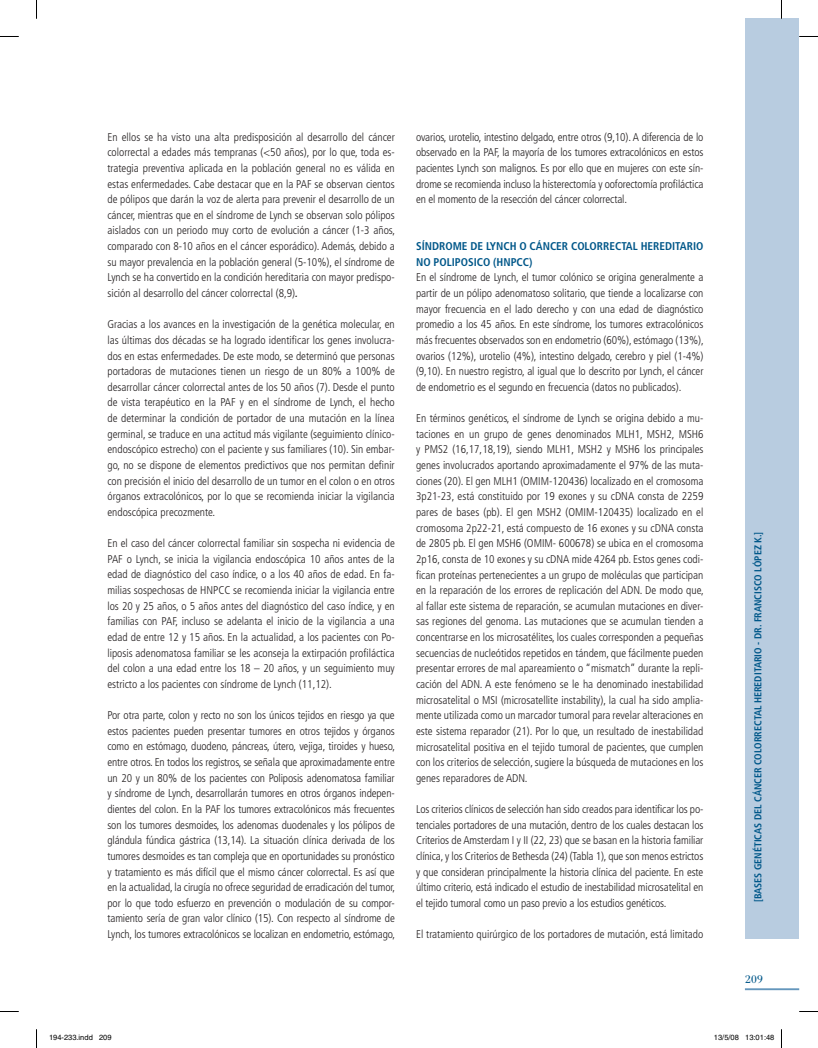
<style>
.page{position:relative;width:818px;height:1048px;background:#fff}
.page>*{position:absolute;margin:0;border:0;box-sizing:border-box;transform-origin:0 0}
.t1{font:16.25px "Filosofia Grand Caps";color:#005789;scale:1.1 1}
.t2{font:300 condensed 11.25px/15.6px "Frutiger";letter-spacing:-.005em;color:#231f20;text-align:justify}
.t3{font:700 condensed 10px "Frutiger";color:#005789}
.t4{font:7.5px "Helvetica";color:#000}
.s1{font-weight:400;font-style:italic;font-stretch:normal}
.s2{font-weight:700;color:#005789}
</style>
<div class="page">
<hr style="left:744px;top:988px;width:54px;height:2px;background:#6496bc">
<div style="left:745px;top:19px;width:53px;height:920px;background:#b8cce0"></div>
<svg style="left:0;top:36px;width:19px;height:1px"></svg>
<svg style="left:798px;top:36px;width:19px;height:1px"></svg>
<svg style="left:0;top:1011px;width:19px;height:1px"></svg>
<svg style="left:799px;top:1011px;width:18px;height:1px"></svg>
<svg style="left:36px;top:0;width:1px;height:19px"></svg>
<svg style="left:36px;top:1029px;width:1px;height:18px"></svg>
<p class="t2" style="left:107px;top:129px;width:289px">En ellos se ha visto una alta predisposición al desarrollo del cáncer colorrectal a edades más tempranas (&lt;50 años), por lo que, toda es&shy;trategia preventiva aplicada en la población general no es válida en estas enfermedades. Cabe destacar que en la PAF se observan cientos de pólipos que darán la voz de alerta para prevenir el desarrollo de un cáncer, mientras que en el síndrome de Lynch se observan solo pólipos aislados con un periodo muy corto de evolución a cáncer (1-3 años, comparado con 8-10 años en el cáncer esporádico). Además, debido a su mayor prevalencia en la población general (5-10%), el síndrome de Lynch se ha convertido en la condición hereditaria con mayor predispo&shy;sición al desarrollo del cáncer colorrectal (8,9)<span class="s1">.</span></p>
<p class="t2" style="left:107px;top:317px;width:289px">Gracias a los avances en la investigación de la genética molecular, en las últimas dos décadas se ha logrado identificar los genes involucra&shy;dos en estas enfermedades. De este modo, se determinó que personas portadoras de mutaciones tienen un riesgo de un 80% a 100% de desarrollar cáncer colorrectal antes de los 50 años (7). Desde el punto de vista terapéutico en la PAF y en el síndrome de Lynch, el hecho de determinar la condición de portador de una mutación en la línea germinal, se traduce en una actitud más vigilante (seguimiento clínico&shy;endoscópico estrecho) con el paciente y sus familiares (10). Sin embar&shy;go, no se dispone de elementos predictivos que nos permitan definir con precisión el inicio del desarrollo de un tumor en el colon o en otros órganos extracolónicos, por lo que se recomienda iniciar la vigilancia endoscópica precozmente.</p>
<p class="t2" style="left:107px;top:535px;width:289px">En el caso del cáncer colorrectal familiar sin sospecha ni evidencia de PAF o Lynch, se inicia la vigilancia endoscópica 10 años antes de la edad de diagnóstico del caso índice, o a los 40 años de edad. En fa&shy;milias sospechosas de HNPCC se recomienda iniciar la vigilancia entre los 20 y 25 años, o 5 años antes del diagnóstico del caso índice, y en familias con PAF, incluso se adelanta el inicio de la vigilancia a una edad de entre 12 y 15 años. En la actualidad, a los pacientes con Po&shy;liposis adenomatosa familiar se les aconseja la extirpación profiláctica del colon a una edad entre los 18 – 20 años, y un seguimiento muy estricto a los pacientes con síndrome de Lynch (11,12).</p>
<p class="t2" style="left:107px;top:707px;width:289px">Por otra parte, colon y recto no son los únicos tejidos en riesgo ya que estos pacientes pueden presentar tumores en otros tejidos y órganos como en estómago, duodeno, páncreas, útero, vejiga, tiroides y hueso, entre otros. En todos los registros, se señala que aproximadamente entre un 20 y un 80% de los pacientes con Poliposis adenomatosa familiar y síndrome de Lynch, desarrollarán tumores en otros órganos indepen&shy;dientes del colon. En la PAF los tumores extracolónicos más frecuentes son los tumores desmoides, los adenomas duodenales y los pólipos de glándula fúndica gástrica (13,14). La situación clínica derivada de los tumores desmoides es tan compleja que en oportunidades su pronóstico y tratamiento es más difícil que el mismo cáncer colorrectal. Es así que en la actualidad, la cirugía no ofrece seguridad de erradicación del tumor, por lo que todo esfuerzo en prevención o modulación de su compor&shy;tamiento sería de gran valor clínico (15). Con respecto al síndrome de Lynch, los tumores extracolónicos se localizan en endometrio, estómago,</p>
<p class="t2" style="left:416px;top:129px;width:289px">ovarios, urotelio, intestino delgado, entre otros (9,10). A diferencia de lo observado en la PAF, la mayoría de los tumores extracolónicos en estos pacientes Lynch son malignos. Es por ello que en mujeres con este sín&shy;drome se recomienda incluso la histerectomía y ooforectomía profiláctica en el momento de la resección del cáncer colorrectal.</p>
<p class="t2" style="left:416px;top:238px;width:289px;text-align:left"><span class="s2">SÍNDROME DE LYNCH O CÁNCER COLORRECTAL HEREDITARIO NO POLIPOSICO (HNPCC)<br></span>En el síndrome de Lynch, el tumor colónico se origina generalmente a partir de un pólipo adenomatoso solitario, que tiende a localizarse con mayor frecuencia en el lado derecho y con una edad de diagnóstico promedio a los 45 años. En este síndrome, los tumores extracolónicos más frecuentes observados son en endometrio (60%), estómago (13%), ovarios (12%), urotelio (4%), intestino delgado, cerebro y piel (1-4%) (9,10). En nuestro registro, al igual que lo descrito por Lynch, el cáncer de endometrio es el segundo en frecuencia (datos no publicados).</p>
<p class="t2" style="left:416px;top:410px;width:289px">En términos genéticos, el síndrome de Lynch se origina debido a mu&shy;taciones en un grupo de genes denominados MLH1, MSH2, MSH6 y PMS2 (16,17,18,19), siendo MLH1, MSH2 y MSH6 los principales genes involucrados aportando aproximadamente el 97% de las muta&shy;ciones (20). El gen MLH1 (OMIM-120436) localizado en el cromosoma 3p21-23, está constituido por 19 exones y su cDNA consta de 2259 pares de bases (pb). El gen MSH2 (OMIM-120435) localizado en el cromosoma 2p22-21, está compuesto de 16 exones y su cDNA consta de 2805 pb. El gen MSH6 (OMIM- 600678) se ubica en el cromosoma 2p16, consta de 10 exones y su cDNA mide 4264 pb. Estos genes codi&shy;fican proteínas pertenecientes a un grupo de moléculas que participan en la reparación de los errores de replicación del ADN. De modo que, al fallar este sistema de reparación, se acumulan mutaciones en diver&shy;sas regiones del genoma. Las mutaciones que se acumulan tienden a concentrarse en los microsatélites, los cuales corresponden a pequeñas secuencias de nucleótidos repetidos en tándem, que fácilmente pueden presentar errores de mal apareamiento o “mismatch” durante la repli&shy;cación del ADN. A este fenómeno se le ha denominado inestabilidad microsatelital o MSI (microsatellite instability), la cual ha sido amplia&shy;mente utilizada como un marcador tumoral para revelar alteraciones en este sistema reparador (21). Por lo que, un resultado de inestabilidad microsatelital positiva en el tejido tumoral de pacientes, que cumplen con los criterios de selección, sugiere la búsqueda de mutaciones en los genes reparadores de ADN.</p>
<p class="t2" style="left:416px;top:801px;width:289px">Los criterios clínicos de selección han sido creados para identificar los po&shy;tenciales portadores de una mutación, dentro de los cuales destacan los Criterios de Amsterdam I y II (22, 23) que se basan en la historia familiar clínica, y los Criterios de Bethesda (24) (Tabla 1), que son menos estrictos y que consideran principalmente la historia clínica del paciente. En este último criterio, está indicado el estudio de inestabilidad microsatelital en el tejido tumoral como un paso previo a los estudios genéticos.</p>
<p class="t2" style="left:416px;top:926px;width:288px">El tratamiento quirúrgico de los portadores de mutación, está limitado</p>
<p class="t3" style="left:751px;top:902px;width:372px;rotate:-90deg">[BASES GENÉTICAS DEL CÁNCER COLORRECTAL HEREDITARIO - DR. FRANCISCO LÓPEZ K.]</p>
<p class="t1" style="left:744px;top:969px;width:18px">209</p>
<p class="t4" style="left:49px;top:1033px;width:64px">194-233.indd 209</p>
<p class="t4" style="left:713px;top:1033px;width:62px">13/5/08 13:01:48</p>
</div>
